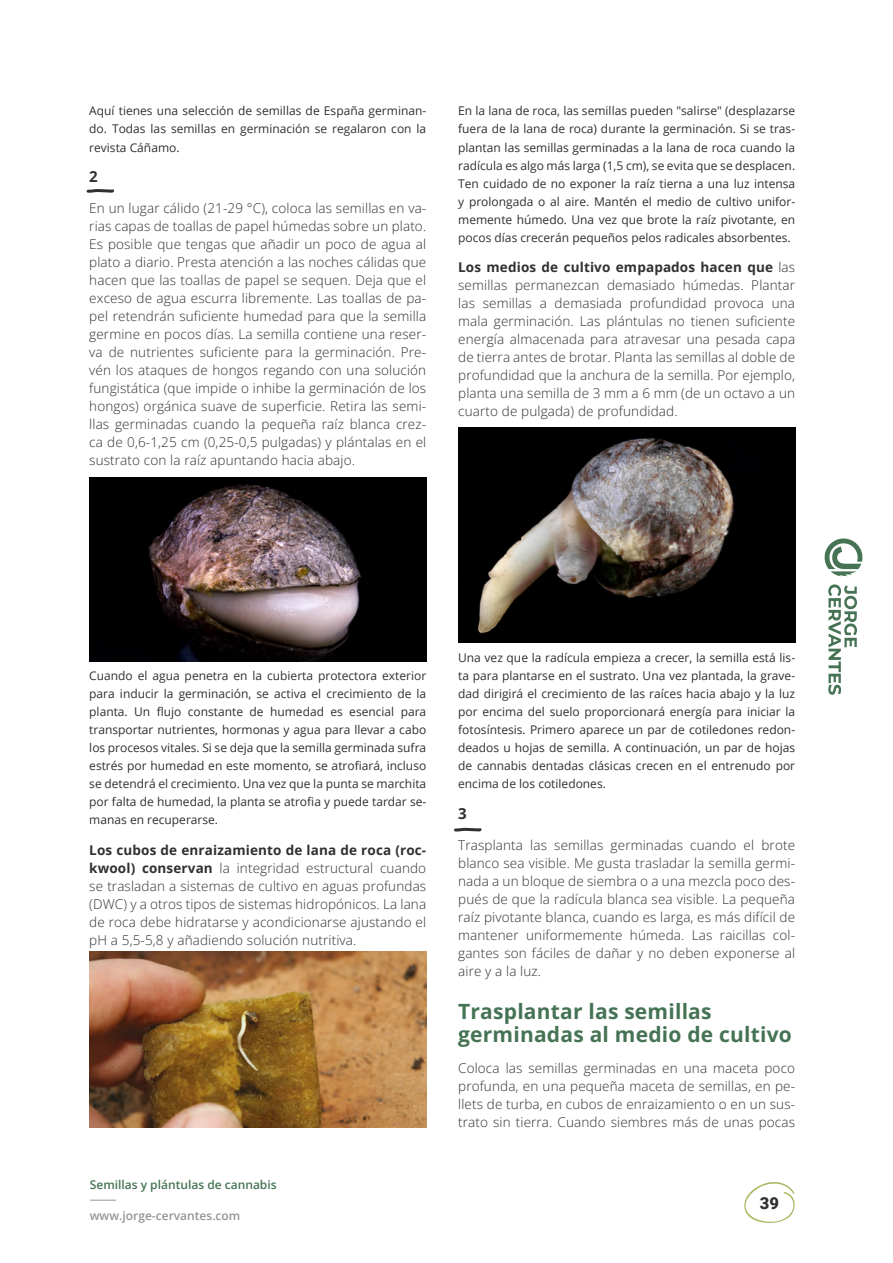
<style>
.page{position:relative;width:893px;height:1263px;background:#fff}
.page>*{position:absolute;margin:0;border:0;box-sizing:border-box;transform-origin:0 0}
.t1{font:700 21px/22.5px "Open Sans";letter-spacing:.01em;color:#457354}
.t2{font:900 16.5px "Roboto";color:#303030}
.t3{font:700 15px "Open Sans";color:#303030}
.t4{font:300 13.5px/18px "Open Sans";letter-spacing:.01em;color:#303030;text-align:justify}
.t5{font:12px/18px "Open Sans";color:#303030;text-align:justify}
.t6{font:600 12px "Open Sans";color:#457354}
.t7{font:600 12px "Open Sans";color:#959595}
.s1{font-weight:700}
</style>
<div class="page">
<svg style="left:828px;top:584px;width:29px;height:111px"></svg>
<svg style="left:824px;top:538px;width:39px;height:38px"></svg>
<svg style="left:744px;top:1182px;width:51px;height:41px"></svg>
<svg style="left:90px;top:1200px;width:26px;height:1px"></svg>
<img style="left:89px;top:477px;width:337px;height:185px">
<img style="left:89px;top:951px;width:337px;height:176px">
<img style="left:458px;top:428px;width:337px;height:214px">
<svg style="left:86px;top:189px;width:28px;height:4px"></svg>
<svg style="left:454px;top:827px;width:28px;height:5px"></svg>
<p class="t5" style="left:89px;top:102px;width:338px">Aquí tienes una selección de semillas de España germinan&shy;do. Todas las semillas en germinación se regalaron con la revista Cáñamo.</p>
<p class="t3" style="left:89px;top:167px;width:10px">2</p>
<p class="t4" style="left:89px;top:199px;width:338px">En un lugar cálido (21-29 °C), coloca las semillas en va&shy;rias capas de toallas de papel húmedas sobre un plato.<br>Es posible que tengas que añadir un poco de agua al plato a diario. Presta atención a las noches cálidas que hacen que las toallas de papel se sequen. Deja que el exceso de agua escurra libremente. Las toallas de pa&shy;pel retendrán suficiente humedad para que la semilla germine en pocos días. La semilla contiene una reser&shy;va de nutrientes suficiente para la germinación. Pre&shy;vén los ataques de hongos regando con una solución fungistática (que impide o inhibe la germinación de los hongos) orgánica suave de superficie. Retira las semi&shy;llas germinadas cuando la pequeña raíz blanca crez&shy;ca de 0,6-1,25 cm (0,25-0,5 pulgadas) y plántalas en el sustrato con la raíz apuntando hacia abajo.</p>
<p class="t5" style="left:458px;top:102px;width:338px">En la lana de roca, las semillas pueden "salirse" (desplazarse fuera de la lana de roca) durante la germinación. Si se tras&shy;plantan las semillas germinadas a la lana de roca cuando la radícula es algo más larga (1,5 cm), se evita que se desplacen.<br>Ten cuidado de no exponer la raíz tierna a una luz intensa y prolongada o al aire. Mantén el medio de cultivo unifor&shy;memente húmedo. Una vez que brote la raíz pivotante, en pocos días crecerán pequeños pelos radicales absorbentes.</p>
<p class="t4" style="left:458px;top:258px;width:338px"><span class="s1">Los medios de cultivo empapados hacen que</span> las semillas permanezcan demasiado húmedas. Plantar las semillas a demasiada profundidad provoca una mala germinación. Las plántulas no tienen suficiente energía almacenada para atravesar una pesada capa de tierra antes de brotar. Planta las semillas al doble de profundidad que la anchura de la semilla. Por ejemplo, planta una semilla de 3 mm a 6 mm (de un octavo a un cuarto de pulgada) de profundidad.</p>
<p class="t5" style="left:89px;top:667px;width:338px">Cuando el agua penetra en la cubierta protectora exterior para inducir la germinación, se activa el crecimiento de la planta. Un flujo constante de humedad es esencial para transportar nutrientes, hormonas y agua para llevar a cabo los procesos vitales. Si se deja que la semilla germinada sufra estrés por humedad en este momento, se atrofiará, incluso se detendrá el crecimiento. Una vez que la punta se marchita por falta de humedad, la planta se atrofia y puede tardar se&shy;manas en recuperarse.</p>
<p class="t4" style="left:89px;top:841px;width:339px"><span class="s1">Los cubos de enraizamiento de lana de roca (roc&shy;kwool) conservan</span> la integridad estructural cuando se trasladan a sistemas de cultivo en aguas profundas (DWC) y a otros tipos de sistemas hidropónicos. La lana de roca debe hidratarse y acondicionarse ajustando el pH a 5,5-5,8 y añadiendo solución nutritiva.</p>
<p class="t6" style="left:90px;top:1176px;width:188px">Semillas y plántulas de cannabis</p>
<p class="t7" style="left:90px;top:1207px;width:152px">www.jorge-cervantes.com</p>
<p class="t5" style="left:458px;top:649px;width:338px">Una vez que la radícula empieza a crecer, la semilla está lis&shy;ta para plantarse en el sustrato. Una vez plantada, la grave&shy;dad dirigirá el crecimiento de las raíces hacia abajo y la luz por encima del suelo proporcionará energía para iniciar la fotosíntesis. Primero aparece un par de cotiledones redon&shy;deados u hojas de semilla. A continuación, un par de hojas de cannabis dentadas clásicas crecen en el entrenudo por encima de los cotiledones.</p>
<p class="t3" style="left:458px;top:803px;width:10px">3</p>
<p class="t4" style="left:458px;top:836px;width:338px">Trasplanta las semillas germinadas cuando el brote blanco sea visible. Me gusta trasladar la semilla germi&shy;nada a un bloque de siembra o a una mezcla poco des&shy;pués de que la radícula blanca sea visible. La pequeña raíz pivotante blanca, cuando es larga, es más difícil de mantener uniformemente húmeda. Las raicillas col&shy;gantes son fáciles de dañar y no deben exponerse al aire y a la luz.</p>
<h1 class="t1" style="left:458px;top:1000px;width:335px">Trasplantar las semillas germinadas al medio de cultivo</h1>
<p class="t4" style="left:458px;top:1058px;width:338px">Coloca las semillas germinadas en una maceta poco profunda, en una pequeña maceta de semillas, en pe&shy;llets de turba, en cubos de enraizamiento o en un sus&shy;trato sin tierra. Cuando siembres más de unas pocas</p>
<p class="t2" style="left:760px;top:1191px;width:21px">39</p>
</div>
